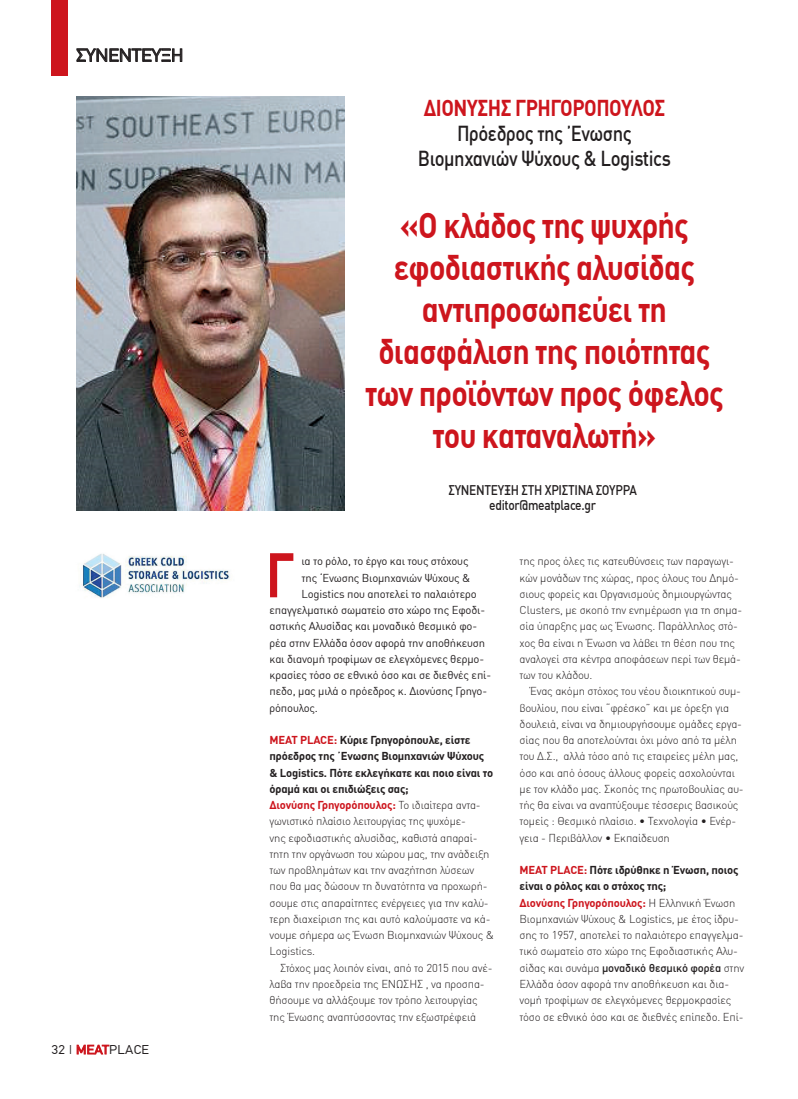
<style>
.page{position:relative;width:798px;height:1099px;background:#fff}
.page>*{position:absolute;margin:0;border:0;box-sizing:border-box;transform-origin:0 0}
.meat_eidiseis_titlos{font:700 61.88px "DIN Greek";color:#cd151d;scale:.83 1}
.meat_eidiseis_titlos-2{font:700 35px/42px "DIN Greek";letter-spacing:-.025em;color:#cd151d;text-align:center;scale:.87 1}
.meat_eidiseis_titlos-3{font:700 22.5px "DIN Greek";letter-spacing:-.025em;color:#cd151d;scale:.87 1}
.meat_eidiseis_titlos-4{font:500 21.25px "DIN Greek";letter-spacing:-.025em;color:#231f20;scale:.87 1}
.t1{font:17.5px "CF Din";color:#231f20;scale:1.1 1}
.meat_eidiseis_titlos-5{font:500 13.75px "DIN Greek";letter-spacing:-.025em;color:#231f20;scale:.87 1}
.t2{font:12.5px "CF Din";letter-spacing:.02em;color:#231f20;scale:1.1 1}
.meat_eidiseis_text{font:300 11.25px/16.2px "DIN Greek";letter-spacing:-.015em;color:#231f20}
.meat_eidiseis_text-2{font:11.25px "DIN Greek";letter-spacing:-.015em;color:#231f20}
.meat_eidiseis_text-3{font:700 11.25px/16.2px "DIN Greek";letter-spacing:-.015em;color:#231f20}
.s1{color:#cd151d}
.s2{font-weight:700;color:#cd151d}
.s3{font-weight:500}
</style>
<div class="page">
<img style="left:76px;top:97px;width:268px;height:413px">
<svg style="left:76px;top:48px;width:106px;height:14px"></svg>
<div style="left:51px;top:0;width:16px;height:75px;background:#cd151d"></div>
<svg style="left:76px;top:1044px;width:34px;height:10px"></svg>
<img style="left:79px;top:554px;width:151px;height:44px">
<p class="t1" style="left:76px;top:46px;width:99px">ΣΥΝΕΝΤΕΥΞΗ</p>
<p class="t2" style="left:51px;top:1042px;width:90px">32 | <span class="s1">MEAT</span>PLACE</p>
<p class="meat_eidiseis_titlos-3" style="left:423px;top:95px;width:279px">ΔΙΟΝΎΣΗΣ ΓΡΗΓΟΡΌΠΟΥΛΟΣ</p>
<p class="meat_eidiseis_titlos-4" style="left:457px;top:121px;width:202px">Πρόεδρος της ΄Ενωσης</p>
<p class="meat_eidiseis_titlos-4" style="left:417px;top:146px;width:292px">Βιομηχανιών Ψύχους &amp; Logistics</p>
<p class="meat_eidiseis_titlos-2" style="left:400px;top:204px;width:333px">«Ο κλάδος της ψυχρής</p>
<p class="meat_eidiseis_titlos-2" style="left:393px;top:246px;width:347px">εφοδιαστικής αλυσίδας</p>
<p class="meat_eidiseis_titlos-2" style="left:421px;top:288px;width:283px">αντιπροσωπεύει τη</p>
<p class="meat_eidiseis_titlos-2" style="left:378px;top:330px;width:383px">διασφάλιση της ποιότητας</p>
<p class="meat_eidiseis_titlos-2" style="left:365px;top:372px;width:413px">των προϊόντων προς όφελος του καταναλωτή»</p>
<p class="meat_eidiseis_titlos-5" style="left:448px;top:482px;width:218px">ΣΥΝΕΝΤΕΥΞΗ ΣΤΗ ΧΡΙΣΤΙΝΑ ΣΟΥΡΡΑ</p>
<p class="meat_eidiseis_titlos-5" style="left:489px;top:497px;width:124px">editor@meatplace.gr</p>
<p class="meat_eidiseis_titlos" style="left:266px;top:538px;width:36px">Γ</p>
<p class="meat_eidiseis_text-2" style="left:301px;top:554px;width:168px">ια το ρόλο, το έργο και τους στόχους</p>
<p class="meat_eidiseis_text-2" style="left:301px;top:571px;width:170px">της ‘Ενωσης Βιομηχανιών Ψύχους &amp;</p>
<p class="meat_eidiseis_text-2" style="left:301px;top:587px;width:177px">Logistics που αποτελεί το παλαιότερο</p>
<p class="meat_eidiseis_text-2" style="left:269px;top:603px;width:217px">επαγγελματικό σωματείο στο χώρο της Εφοδι-</p>
<p class="meat_eidiseis_text-2" style="left:269px;top:619px;width:209px">αστικής Αλυσίδας και μοναδικό θεσμικό φο-</p>
<p class="meat_eidiseis_text-2" style="left:269px;top:636px;width:217px">ρέα στην Ελλάδα όσον αφορά την αποθήκευση</p>
<p class="meat_eidiseis_text-2" style="left:269px;top:652px;width:216px">και διανομή τροφίμων σε ελεγχόμενες θερμο-</p>
<p class="meat_eidiseis_text-2" style="left:269px;top:668px;width:223px">κρασίες τόσο σε εθνικό όσο και σε διεθνές επί-</p>
<p class="meat_eidiseis_text-2" style="left:269px;top:684px;width:219px">πεδο, μας μιλά ο πρόεδρος κ. Διονύσης Γρηγο-</p>
<p class="meat_eidiseis_text-2" style="left:269px;top:701px;width:50px">ρόπουλος.</p>
<p class="meat_eidiseis_text-3" style="left:269px;top:731px;width:225px"><span class="s1">MEAT PLACE:</span> Κύριε Γρηγορόπουλε, είστε πρόεδρος της ΄Ενωσης Βιομηχανιών Ψύχους &amp; Logistics. Πότε εκλεγήκατε και ποιο είναι το όραμά και οι επιδιώξεις σας;</p>
<p class="meat_eidiseis_text" style="left:269px;top:797px;width:226px"><span class="s2">Διονύσης Γρηγορόπουλος:</span> Το ιδιαίτερα αντα&shy;γωνιστικό πλαίσιο λειτουργίας της ψυχόμε-<br>νης εφοδιαστικής αλυσίδας, καθιστά απαραί&shy;τητη την οργάνωση του χώρου μας, την ανάδειξη των προβλημάτων και την αναζήτηση λύσεων που θα μας δώσουν τη δυνατότητα να προχωρή&shy;σουμε στις απαραίτητες ενέργειες για την καλύ&shy;τερη διαχείριση της και αυτό καλούμαστε να κά&shy;νουμε σήμερα ως Ένωση Βιομηχανιών Ψύχους &amp; Logistics.</p>
<p class="meat_eidiseis_text" style="left:269px;top:959px;width:224px;text-indent:11px">Στόχος μας λοιπόν είναι, από το 2015 που ανέ&shy;λαβα την προεδρεία της ΕΝΩΣΗΣ , να προσπα&shy;θήσουμε να αλλάξουμε τον τρόπο λειτουργίας της Ένωσης αναπτύσσοντας την εξωστρέφειά</p>
<p class="meat_eidiseis_text" style="left:519px;top:553px;width:224px">της προς όλες τις κατευθύνσεις των παραγωγι&shy;κών μονάδων της χώρας, προς όλους του Δημό&shy;σιους φορείς και Οργανισμούς δημιουργώντας Clusters, με σκοπό την ενημέρωση για τη σημα&shy;σία ύπαρξης μας ως Ένωσης. Παράλληλος στό&shy;χος θα είναι η Ένωση να λάβει τη θέση που της αναλογεί στα κέντρα αποφάσεων περί των θεμά&shy;των του κλάδου.</p>
<p class="meat_eidiseis_text" style="left:519px;top:683px;width:225px;text-indent:11px">Ένας ακόμη στόχος του νέου διοικητικού συμ&shy;βουλίου, που είναι “φρέσκο” και με όρεξη για δουλειά, είναι να δημιουργήσουμε ομάδες εργα&shy;σίας που θα αποτελούνται όχι μόνο από τα μέλη του Δ.Σ., αλλά τόσο από τις εταιρείες μέλη μας, όσο και από όσους άλλους φορείς ασχολούνται με τον κλάδο μας. Σκοπός της πρωτοβουλίας αυ&shy;τής θα είναι να αναπτύξουμε τέσσερις βασικούς τομείς : Θεσμικό πλαίσιο. • Τεχνολογία • Ενέρ&shy;γεια - Περιβάλλον • Εκπαίδευση</p>
<p class="meat_eidiseis_text-3" style="left:519px;top:861px;width:220px"><span class="s1">MEAT PLACE:</span> Πότε ιδρύθηκε η Ένωση, ποιος είναι ο ρόλος και ο στόχος της;</p>
<p class="meat_eidiseis_text" style="left:519px;top:894px;width:226px"><span class="s2">Διονύσης Γρηγορόπουλος:</span> Η Ελληνική Ένωση Βιομηχανιών Ψύχους &amp; Logistics, με έτος ίδρυ&shy;σης το 1957, αποτελεί το παλαιότερο επαγγελμα&shy;τικό σωματείο στο χώρο της Εφοδιαστικής Αλυ&shy;σίδας και συνάμα <span class="s3">μοναδικό θεσμικό φορέα</span> στην Ελλάδα όσον αφορά την αποθήκευση και δια&shy;νομή τροφίμων σε ελεγχόμενες θερμοκρασίες τόσο σε εθνικό όσο και σε διεθνές επίπεδο. Επί-</p>
</div>
